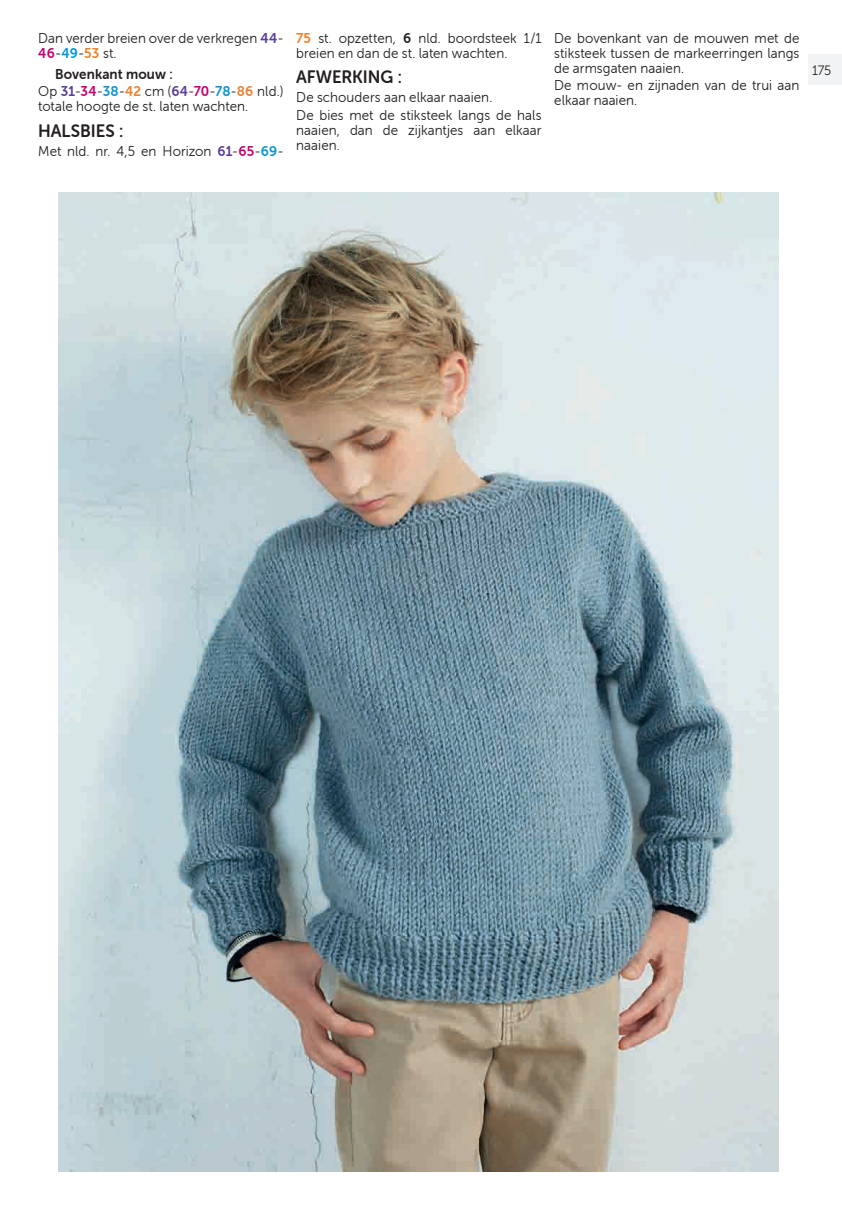
<style>
.page{position:relative;width:842px;height:1212px;background:#fff}
.page>*{position:absolute;margin:0;border:0;box-sizing:border-box;transform-origin:0 0}
._05_-_Titre__Dos-Dev{font:18px "Museo Sans Rounded 700";color:#231f20;scale:.95 1}
._09{font:14.25px/15px "Museo Sans Rounded 300";letter-spacing:.01em;color:#231f20;text-align:justify;scale:.95 1}
._08_-___4T{font:14.25px/15px "Museo Sans Rounded 300";letter-spacing:.01em;color:#231f20;scale:.95 1}
._08_-__4T__cm_rgs_-4{font:14.25px/15px "Museo Sans Rounded 300";letter-spacing:.005em;color:#231f20;scale:.95 1}
._06_-_Sous_titre_en{font:14.25px "Museo Sans Rounded 700";letter-spacing:.01em;color:#231f20;scale:.95 1}
.t1{font:13.5px "Museo Sans 300";color:#231f20;scale:.95 1}
.s1{font-family:"Museo Sans Rounded 700";color:#593e99}
.s2{font-family:"Museo Sans Rounded 700";color:#c60170}
.s3{font-family:"Museo Sans Rounded 700";color:#0696d7}
.s4{font-family:"Museo Sans Rounded 700";color:#ee812c}
.s5{font-family:"Museo Sans Rounded 700"}
</style>
<div class="page">
<div style="left:808px;top:54px;width:34px;height:31px;background:#f2f3f4"></div>
<img style="left:59px;top:193px;width:720px;height:978px">
<p class="_08_-___4T" style="left:38px;top:30px;width:260px">Dan verder breien over de verkregen <span class="s1">44</span>-<br><span class="s2">46</span>-<span class="s3">49</span>-<span class="s4">53</span> st.</p>
<p class="_06_-_Sous_titre_en" style="left:55px;top:66px;width:125px">Bovenkant mouw :</p>
<p class="_08_-__4T__cm_rgs_-4" style="left:38px;top:84px;width:260px">Op <span class="s1">31</span>-<span class="s2">34</span>-<span class="s3">38</span>-<span class="s4">42</span> cm (<span class="s1">64</span>-<span class="s2">70</span>-<span class="s3">78</span>-<span class="s4">86</span> nld.) totale hoogte de st. laten wachten.</p>
<p class="_05_-_Titre__Dos-Dev" style="left:38px;top:120px;width:91px">HALSBIES :</p>
<p class="_08_-___4T" style="left:38px;top:144px;width:260px">Met nld. nr. 4,5 en Horizon <span class="s1">61</span>-<span class="s2">65</span>-<span class="s3">69</span>-</p>
<p class="_08_-___4T" style="left:296px;top:30px;width:260px"><span class="s4">75</span> st. opzetten, <span class="s5">6</span> nld. boordsteek 1/1 breien en dan de st. laten wachten.</p>
<p class="_05_-_Titre__Dos-Dev" style="left:296px;top:67px;width:113px">AFWERKING :</p>
<p class="_09" style="left:296px;top:90px;width:208px">De schouders aan elkaar naaien.</p>
<p class="_09" style="left:296px;top:107px;width:260px">De bies met de stiksteek langs de hals naaien, dan de zijkantjes aan elkaar naaien.</p>
<p class="_09" style="left:554px;top:30px;width:260px">De bovenkant van de mouwen met de stiksteek tussen de markeerringen langs de armsgaten naaien.</p>
<p class="_09" style="left:554px;top:77px;width:260px">De mouw- en zijnaden van de trui aan elkaar naaien.</p>
<p class="t1" style="left:812px;top:63px;width:22px">175</p>
</div>
